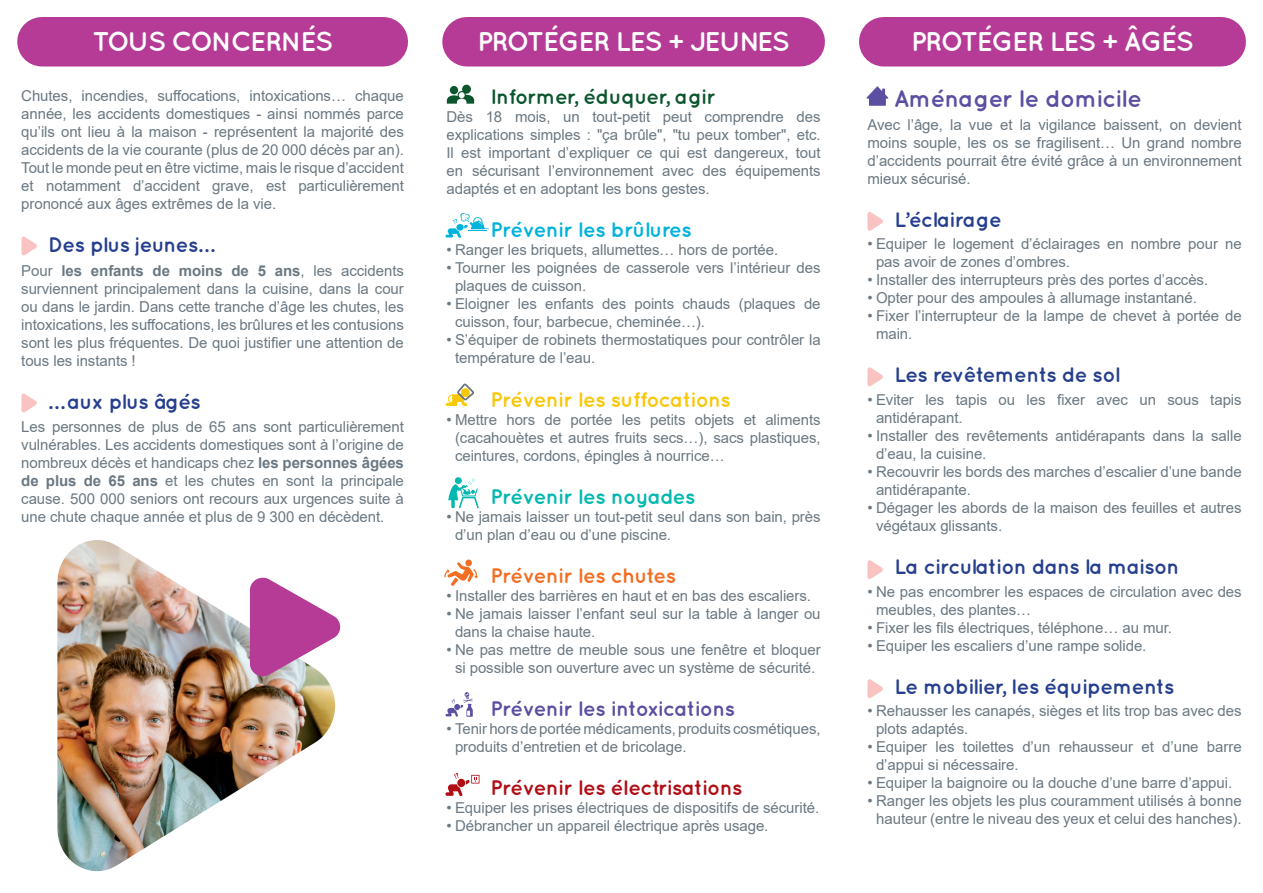
<style>
.page{position:relative;width:1263px;height:893px;background:#fff}
.page>*{position:absolute;margin:0;border:0;box-sizing:border-box;transform-origin:0 0}
.t1{font:700 27px "Quicksand";letter-spacing:-.05em;color:#fff}
.sous-titres{font:700 24px "Quicksand";letter-spacing:-.03em;color:#5a4fa1}
.sous-titres-2{font:700 21px "Quicksand";letter-spacing:-.03em;color:#253f8e}
.sous-titres-3{font:700 21px "Quicksand";letter-spacing:-.03em;color:#b00d15}
.sous-titres-4{font:700 21px "Quicksand";letter-spacing:-.03em;color:#5a4fa1}
.sous-titres-5{font:700 21px "Quicksand";letter-spacing:-.03em;color:#f9c709}
.sous-titres-6{font:700 21px "Quicksand";letter-spacing:-.03em;color:#0c562e}
.sous-titres-7{font:700 21px "Quicksand";letter-spacing:-.03em;color:#00b3dc}
.sous-titres-8{font:700 21px "Quicksand";letter-spacing:-.03em;color:#00b8af}
.sous-titres-9{font:700 21px "Quicksand";letter-spacing:-.03em;color:#f36e21}
.texte{font:15px/18px "Arial";letter-spacing:-.005em;color:#6b7882}
.s1{font-weight:700}
</style>
<div class="page">
<div style="left:42px;top:17px;width:341px;height:50px;background:#b53b96"></div>
<div style="left:467px;top:17px;width:333px;height:50px;background:#b53b96"></div>
<svg style="left:21px;top:237px;width:16px;height:18px"></svg>
<svg style="left:21px;top:393px;width:16px;height:19px"></svg>
<div style="left:884px;top:17px;width:337px;height:50px;background:#b53b96"></div>
<svg style="left:867px;top:212px;width:16px;height:19px"></svg>
<svg style="left:867px;top:367px;width:16px;height:19px"></svg>
<img style="left:57px;top:540px;width:278px;height:331px">
<svg style="left:250px;top:578px;width:90px;height:98px"></svg>
<svg style="left:867px;top:560px;width:16px;height:19px"></svg>
<svg style="left:867px;top:679px;width:16px;height:19px"></svg>
<svg style="left:447px;top:85px;width:27px;height:19px"></svg>
<div style="left:450px;top:86px;width:8px;height:8px;background:#0c562e;border-radius:50%"></div>
<div style="left:465px;top:560px;width:7px;height:6px;background:#f36e21;border-radius:50%"></div>
<svg style="left:444px;top:562px;width:34px;height:24px"></svg>
<svg style="left:448px;top:479px;width:31px;height:29px"></svg>
<svg style="left:445px;top:773px;width:34px;height:23px"></svg>
<svg style="left:446px;top:384px;width:28px;height:22px"></svg>
<svg style="left:445px;top:213px;width:44px;height:25px"></svg>
<svg style="left:446px;top:692px;width:27px;height:25px"></svg>
<svg style="left:866px;top:86px;width:22px;height:20px"></svg>
<p class="t1" style="left:92px;top:26px;width:242px">TOUS CONCERNÉS</p>
<p class="texte" style="left:21px;top:87px;width:384px;text-align:justify">Chutes, incendies, suffocations, intoxications… chaque année, les accidents domestiques - ainsi nommés parce qu’ils ont lieu à la maison - représentent la majorité des accidents de la vie courante (plus de 20 000 décès par an).</p>
<p class="texte" style="left:21px;top:159px;width:384px;text-align:justify">Tout le monde peut en être victime, mais le risque d’accident et notamment d’accident grave, est particulièrement prononcé aux âges extrêmes de la vie.</p>
<p class="sous-titres-2" style="left:48px;top:232px;width:165px">Des plus jeunes…</p>
<p class="texte" style="left:21px;top:261px;width:384px;text-align:justify">Pour <span class="s1">les enfants de moins de 5 ans</span>, les accidents surviennent principalement dans la cuisine, dans la cour ou dans le jardin. Dans cette tranche d’âge les chutes, les intoxications, les suffocations, les brûlures et les contusions sont les plus fréquentes. De quoi justifier une attention de tous les instants !</p>
<p class="sous-titres-2" style="left:48px;top:389px;width:155px">… aux plus âgés</p>
<p class="texte" style="left:21px;top:418px;width:384px;text-align:justify">Les personnes de plus de 65 ans sont particulièrement vulnérables. Les accidents domestiques sont à l’origine de nombreux décès et handicaps chez <span class="s1">les personnes âgées de plus de 65 ans</span> et les chutes en sont la principale cause. 500 000 seniors ont recours aux urgences suite à une chute chaque année et plus de 9 300 en décèdent.</p>
<p class="t1" style="left:477px;top:26px;width:314px">PROTÉGER LES + JEUNES</p>
<p class="t1" style="left:911px;top:26px;width:284px">PROTÉGER LES + ÂGÉS</p>
<p class="sous-titres" style="left:894px;top:84px;width:250px">Aménager le domicile</p>
<p class="texte" style="left:867px;top:115px;width:376px;text-align:justify">Avec l’âge, la vue et la vigilance baissent, on devient moins souple, les os se fragilisent… Un grand nombre d’accidents pourrait être évité grâce à un environnement mieux sécurisé.</p>
<p class="sous-titres-2" style="left:894px;top:207px;width:109px">L’éclairage</p>
<p class="texte" style="left:876px;top:235px;width:367px;text-indent:-9px">• Equiper le logement d’éclairages en nombre pour ne pas avoir de zones d’ombres.</p>
<p class="texte" style="left:867px;top:271px;width:342px">• Installer des interrupteurs près des portes d’accès.</p>
<p class="texte" style="left:867px;top:289px;width:331px">• Opter pour des ampoules à allumage instantané.</p>
<p class="texte" style="left:876px;top:307px;width:367px;text-indent:-9px">• Fixer l’interrupteur de la lampe de chevet à portée de main.</p>
<p class="sous-titres-2" style="left:894px;top:363px;width:227px">Les revêtements de sol</p>
<p class="texte" style="left:876px;top:391px;width:367px;text-indent:-9px">• Eviter les tapis ou les fixer avec un sous tapis antidérapant.</p>
<p class="texte" style="left:876px;top:427px;width:367px;text-indent:-9px">• Installer des revêtements antidérapants dans la salle d’eau, la cuisine.</p>
<p class="texte" style="left:876px;top:463px;width:367px;text-indent:-9px">• Recouvrir les bords des marches d’escalier d’une bande antidérapante.</p>
<p class="texte" style="left:876px;top:499px;width:367px;text-indent:-9px">• Dégager les abords de la maison des feuilles et autres végétaux glissants.</p>
<p class="sous-titres-2" style="left:894px;top:554px;width:286px">La circulation dans la maison</p>
<p class="texte" style="left:876px;top:582px;width:367px;text-indent:-9px">• Ne pas encombrer les espaces de circulation avec des meubles, des plantes…</p>
<p class="texte" style="left:867px;top:618px;width:306px">• Fixer les fils électriques, téléphone… au mur.</p>
<p class="texte" style="left:867px;top:636px;width:280px">• Equiper les escaliers d’une rampe solide.</p>
<p class="sous-titres-2" style="left:894px;top:674px;width:281px">Le mobilier, les équipements</p>
<p class="texte" style="left:876px;top:702px;width:367px;text-indent:-9px">• Rehausser les canapés, sièges et lits trop bas avec des plots adaptés.</p>
<p class="texte" style="left:876px;top:738px;width:367px;text-indent:-9px">• Equiper les toilettes d’un rehausseur et d’une barre d’appui si nécessaire.</p>
<p class="texte" style="left:867px;top:774px;width:366px">• Equiper la baignoire ou la douche d’une barre d’appui.</p>
<p class="texte" style="left:867px;top:792px;width:376px;text-align:center">• Ranger les objets les plus couramment utilisés à bonne hauteur (entre le niveau des yeux et celui des hanches).</p>
<p class="sous-titres-6" style="left:490px;top:84px;width:227px">Informer, éduquer, agir</p>
<p class="texte" style="left:446px;top:108px;width:376px;text-align:justify">Dès 18 mois, un tout-petit peut comprendre des explications simples : "ça brûle", "tu peux tomber", etc.<br>Il est important d’expliquer ce qui est dangereux, tout en sécurisant l’environnement avec des équipements adaptés et en adoptant les bons gestes.</p>
<p class="sous-titres-7" style="left:490px;top:217px;width:203px">Prévenir les brûlures</p>
<p class="texte" style="left:446px;top:241px;width:333px">• Ranger les briquets, allumettes… hors de portée.</p>
<p class="texte" style="left:455px;top:259px;width:367px;text-indent:-9px">• Tourner les poignées de casserole vers l’intérieur des plaques de cuisson.</p>
<p class="texte" style="left:455px;top:295px;width:367px;text-indent:-9px">• Eloigner les enfants des points chauds (plaques de cuisson, four, barbecue, cheminée…).</p>
<p class="texte" style="left:455px;top:331px;width:367px;text-indent:-9px">• S’équiper de robinets thermostatiques pour contrôler la température de l’eau.</p>
<p class="sous-titres-5" style="left:490px;top:387px;width:242px">Prévenir les suffocations</p>
<p class="texte" style="left:455px;top:410px;width:367px;text-align:justify;text-indent:-9px">• Mettre hors de portée les petits objets et aliments (cacahouètes et autres fruits secs…), sacs plastiques, ceintures, cordons, épingles à nourrice…</p>
<p class="sous-titres-8" style="left:490px;top:484px;width:206px">Prévenir les noyades</p>
<p class="texte" style="left:455px;top:507px;width:367px;text-indent:-9px">• Ne jamais laisser un tout-petit seul dans son bain, près d’un plan d’eau ou d’une piscine.</p>
<p class="sous-titres-9" style="left:490px;top:563px;width:187px">Prévenir les chutes</p>
<p class="texte" style="left:446px;top:587px;width:366px">• Installer des barrières en haut et en bas des escaliers.</p>
<p class="texte" style="left:455px;top:605px;width:367px;text-indent:-9px">• Ne jamais laisser l’enfant seul sur la table à langer ou dans la chaise haute.</p>
<p class="texte" style="left:446px;top:641px;width:376px;text-align:center">• Ne pas mettre de meuble sous une fenêtre et bloquer si possible son ouverture avec un système de sécurité.</p>
<p class="sous-titres-4" style="left:490px;top:696px;width:246px">Prévenir les intoxications</p>
<p class="texte" style="left:455px;top:720px;width:367px;text-indent:-9px">• Tenir hors de portée médicaments, produits cosmétiques, produits d’entretien et de bricolage.</p>
<p class="sous-titres-3" style="left:490px;top:775px;width:253px">Prévenir les électrisations</p>
<p class="texte" style="left:446px;top:799px;width:374px">• Equiper les prises électriques de dispositifs de sécurité.</p>
<p class="texte" style="left:446px;top:817px;width:323px">• Débrancher un appareil électrique après usage.</p>
</div>
